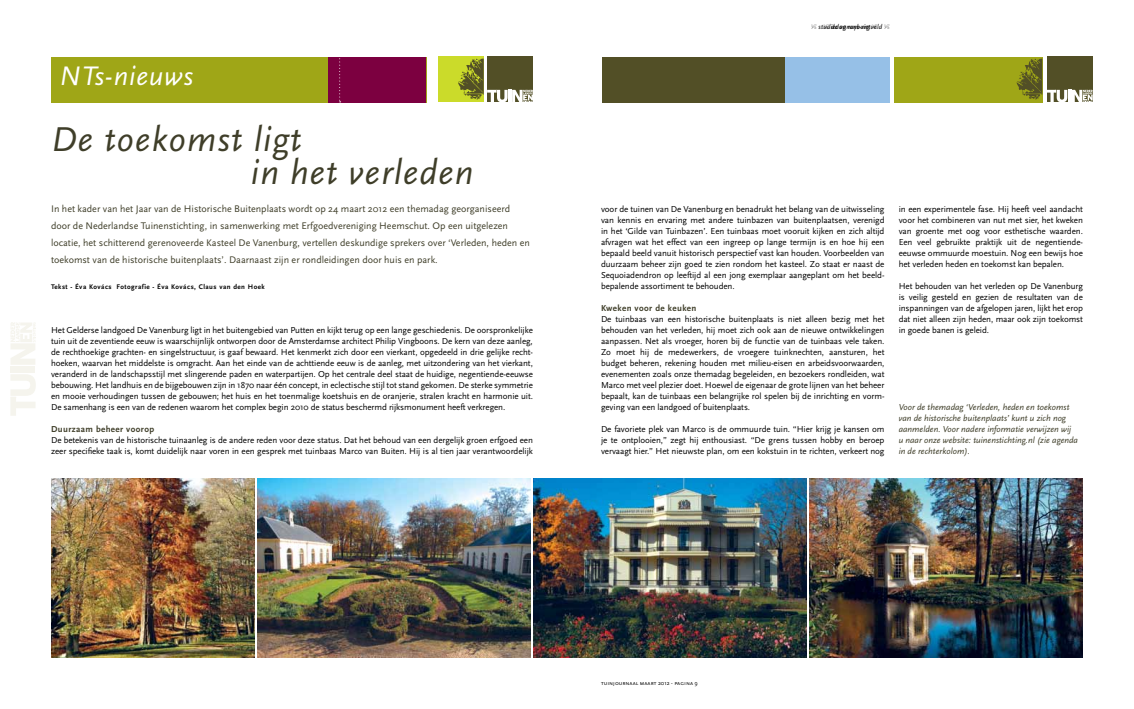
<style>
.page{position:relative;width:1134px;height:709px;background:#fff}
.page>*{position:absolute;margin:0;border:0;box-sizing:border-box;transform-origin:0 0}
.t1{font:italic 36px/33px "Scala Sans";letter-spacing:.03em;color:#3f3e29}
.t2{font:italic 28px "Scala Sans";letter-spacing:.03em;color:#fff}
.t3{font:10px/17px "Scala Sans";color:#3f3e29}
.t4{font:9px/11px "Scala Sans";letter-spacing:-.01em;color:#000;text-align:justify}
.t5{font:italic 9px/11px "Scala Sans";color:#3f3e29}
.t6{font:700 9px "Scala Sans";letter-spacing:.045em;color:#3f3e29}
.t7{font:700 7px "Scala Sans";letter-spacing:.065em;color:#000}
.t8{font:italic 7px "Scala Sans";letter-spacing:.02em;color:#000}
.t9{font:6px "Scala Sans Caps";color:#000}
.s1{font-family:"Type Embellishments One Let Plain";font-style:normal}
.s2{font-family:"Scala Sans"}
</style>
<div class="page">
<div style="left:11px;top:366px;width:24px;height:7px;background:#f5f4ed"></div>
<svg style="left:11px;top:322px;width:25px;height:43px"></svg>
<svg style="left:10px;top:374px;width:26px;height:42px"></svg>
<img style="left:51px;top:478px;width:203px;height:179px">
<img style="left:257px;top:478px;width:274px;height:180px">
<img style="left:533px;top:478px;width:274px;height:180px">
<img style="left:809px;top:478px;width:274px;height:180px">
<div style="left:51px;top:57px;width:375px;height:45px;background:#9fa617"></div>
<div style="left:328px;top:57px;width:98px;height:45px;background:#7c0040"></div>
<div style="left:487px;top:57px;width:46px;height:45px;background:#524f26"></div>
<div style="left:602px;top:57px;width:185px;height:45px;background:#524f26"></div>
<div style="left:1047px;top:57px;width:45px;height:45px;background:#524f26"></div>
<div style="left:439px;top:57px;width:45px;height:45px;background:#cbdb2a"></div>
<div style="left:894px;top:57px;width:148px;height:45px;background:#9fa617"></div>
<svg style="left:458px;top:58px;width:75px;height:44px"></svg>
<svg style="left:1017px;top:58px;width:76px;height:44px"></svg>
<svg style="left:339px;top:58px;width:2px;height:44px"></svg>
<div style="left:785px;top:57px;width:105px;height:45px;background:#96c0e7"></div>
<h2 class="t2" style="left:60px;top:60px;width:135px">NTs-nieuws</h2>
<h1 class="t1" style="left:251px;top:123px;width:224px;text-indent:-200px">De toekomst ligt<br>in het verleden</h1>
<p class="t3" style="left:51px;top:200px;width:480px">In het kader van het Jaar van de Historische Buitenplaats wordt op 24 maart 2012 een themadag georganiseerd door de Nederlandse Tuinenstichting, in samenwerking met Erfgoedvereniging Heemschut. Op een uitgelezen locatie, het schitterend gerenoveerde Kasteel De Vanenburg, vertellen deskundige sprekers over ‘Verleden, heden en toekomst van de historische buitenplaats’. Daarnaast zijn er rondleidingen door huis en park.</p>
<p class="t7" style="left:51px;top:283px;width:215px">Tekst - Éva Kovács Fotografie - Éva Kovács, Claus van den Hoek</p>
<p class="t4" style="left:51px;top:325px;width:483px">Het Gelderse landgoed De Vanenburg ligt in het buitengebied van Putten en kijkt terug op een lange geschiedenis. De oorspronkelijke tuin uit de zeventiende eeuw is waarschijnlijk ontworpen door de Amsterdamse architect Philip Vingboons. De kern van deze aanleg, de rechthoekige grachten- en singelstructuur, is gaaf bewaard. Het kenmerkt zich door een vierkant, opgedeeld in drie gelijke recht&shy;hoeken, waarvan het middelste is omgracht. Aan het einde van de achttiende eeuw is de aanleg, met uitzondering van het vierkant, veranderd in de landschapsstijl met slingerende paden en waterpartijen. Op het centrale deel staat de huidige, negentiende-eeuwse bebouwing. Het landhuis en de bijgebouwen zijn in 1870 naar één concept, in eclectische stijl tot stand gekomen. De sterke symmetrie en mooie verhoudingen tussen de gebouwen; het huis en het toenmalige koetshuis en de oranjerie, stralen kracht en harmonie uit.<br>De samenhang is een van de redenen waarom het complex begin 2010 de status beschermd rijksmonument heeft verkregen.</p>
<p class="t6" style="left:51px;top:424px;width:105px">Duurzaam beheer voorop</p>
<p class="t4" style="left:51px;top:435px;width:483px">De betekenis van de historische tuinaanleg is de andere reden voor deze status. Dat het behoud van een dergelijk groen erfgoed een zeer specifieke taak is, komt duidelijk naar voren in een gesprek met tuinbaas Marco van Buiten. Hij is al tien jaar verantwoordelijk</p>
<p class="t8" style="left:811px;top:23px;width:73px"><span class="s1">-</span> studiedag ruys-rietveld</p>
<p class="t8" style="left:824px;top:23px;width:68px"><span class="s1">-</span> de vanenburg <span class="s1">- -</span></p>
<p class="t4" style="left:601px;top:204px;width:285px">voor de tuinen van De Vanenburg en benadrukt het belang van de uitwisseling van kennis en ervaring met andere tuinbazen van buitenplaatsen, verenigd in het ‘Gilde van Tuinbazen’. Een tuinbaas moet vooruit kijken en zich altijd afvragen wat het effect van een ingreep op lange termijn is en hoe hij een bepaald beeld vanuit historisch perspectief vast kan houden. Voorbeelden van duurzaam beheer zijn goed te zien rondom het kasteel. Zo staat er naast de Sequoiadendron op leeftijd al een jong exemplaar aangeplant om het beeld&shy;bepalende assortiment te behouden.</p>
<p class="t6" style="left:601px;top:303px;width:97px">Kweken voor de keuken</p>
<p class="t4" style="left:601px;top:314px;width:285px">De tuinbaas van een historische buitenplaats is niet alleen bezig met het behouden van het verleden, hij moet zich ook aan de nieuwe ontwikkelingen aanpassen. Net als vroeger, horen bij de functie van de tuinbaas vele taken.<br>Zo moet hij de medewerkers, de vroegere tuinknechten, aansturen, het budget beheren, rekening houden met milieu-eisen en arbeidsvoorwaarden, evenementen zoals onze themadag begeleiden, en bezoekers rondleiden, wat Marco met veel plezier doet. Hoewel de eigenaar de grote lijnen van het beheer bepaalt, kan de tuinbaas een belangrijke rol spelen bij de inrichting en vorm&shy;geving van een landgoed of buitenplaats.</p>
<p class="t4" style="left:601px;top:424px;width:285px">De favoriete plek van Marco is de ommuurde tuin. “Hier krijg je kansen om je te ontplooien,” zegt hij enthousiast. “De grens tussen hobby en beroep vervaagt hier.” Het nieuwste plan, om een kokstuin in te richten, verkeert nog</p>
<p class="t4" style="left:899px;top:204px;width:186px">in een experimentele fase. Hij heeft veel aandacht voor het combineren van nut met sier, het kweken van groente met oog voor esthetische waarden.<br>Een veel gebruikte praktijk uit de negentiende&shy;eeuwse ommuurde moestuin. Nog een bewijs hoe het verleden heden en toekomst kan bepalen.</p>
<p class="t4" style="left:899px;top:281px;width:186px">Het behouden van het verleden op De Vanenburg is veilig gesteld en gezien de resultaten van de inspanningen van de afgelopen jaren, lijkt het erop dat niet alleen zijn heden, maar ook zijn toekomst in goede banen is geleid.</p>
<p class="t5" style="left:899px;top:402px;width:181px">Voor de themadag ‘Verleden, heden en toekomst van de historische buitenplaats’ kunt u zich nog aanmelden. Voor nadere informatie verwijzen wij<br>u naar onze website: tuinenstichting.nl (zie agenda in de rechterkolom).</p>
<p class="t9" style="left:601px;top:680px;width:98px">tuinjournaal maart <span class="s2">2012</span> - pagina <span class="s2">9</span></p>
</div>
